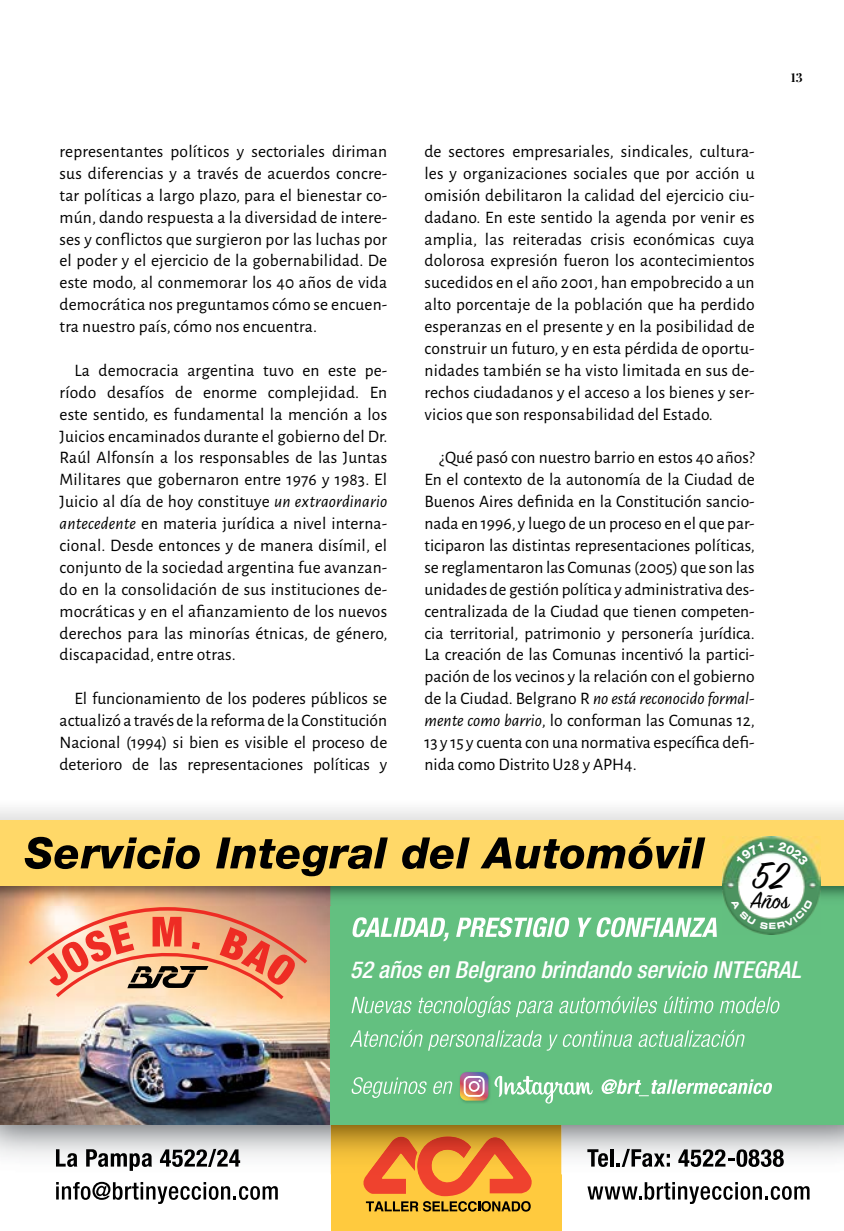
<style>
.page{position:relative;width:844px;height:1231px;background:#fff}
.page>*{position:absolute;margin:0;border:0;box-sizing:border-box;transform-origin:0 0}
.t1{font:41.65px "Sign Painter House Script";color:#000}
.t2{font:26.07px "Sign Painter House Script";color:#000}
.t3{font:italic 500 condensed 23.45px "Helvetica Neue LT Std";color:#fff}
.t4{font:17.5px/21.9px "Alegreya Sans";letter-spacing:.01em;color:#000;text-align:justify}
.t5{font:700 12.25px "Playfair Display SC";color:#000}
.s1{font-style:italic}
</style>
<div class="page">
<div style="left:0;top:796px;width:843px;height:52px;background:#000;opacity:.3"></div>
<div style="left:331px;top:1121px;width:230px;height:109px;background:#ffca3e"></div>
<svg style="left:363px;top:1174px;width:169px;height:37px"></svg>
<img style="left:0;top:1124px;width:843px;height:50px">
<img style="left:331px;top:1124px;width:230px;height:50px">
<img style="left:367px;top:1136px;width:161px;height:38px">
<img style="left:0;top:905px;width:330px;height:219px">
<div style="left:330px;top:877px;width:513px;height:247px;background:#63c080"></div>
<svg style="left:26px;top:905px;width:283px;height:97px;background:#eca381"></svg>
<svg style="left:352px;top:917px;width:96px;height:24px"></svg>
<svg style="left:456px;top:917px;width:113px;height:20px"></svg>
<svg style="left:578px;top:917px;width:138px;height:20px"></svg>
<img style="left:0;top:885px;width:330px;height:20px">
<img style="left:330px;top:885px;width:513px;height:20px">
<div style="left:0;top:820px;width:843px;height:65px;background:#ffd868"></div>
<svg style="left:25px;top:836px;width:175px;height:33px"></svg>
<svg style="left:216px;top:837px;width:172px;height:39px"></svg>
<svg style="left:402px;top:837px;width:67px;height:32px"></svg>
<svg style="left:480px;top:837px;width:225px;height:32px"></svg>
<svg style="left:56px;top:1149px;width:21px;height:17px"></svg>
<svg style="left:86px;top:1149px;width:66px;height:21px"></svg>
<svg style="left:160px;top:1148px;width:80px;height:18px"></svg>
<svg style="left:587px;top:1149px;width:21px;height:17px"></svg>
<hr style="left:610px;top:1149px;width:3px;height:17px;background:#000">
<svg style="left:616px;top:1148px;width:53px;height:18px"></svg>
<svg style="left:678px;top:1149px;width:105px;height:17px"></svg>
<svg style="left:56px;top:1181px;width:222px;height:22px"></svg>
<svg style="left:587px;top:1182px;width:222px;height:21px"></svg>
<svg style="left:351px;top:1077px;width:101px;height:20px"></svg>
<svg style="left:601px;top:1079px;width:171px;height:17px"></svg>
<svg style="left:494px;top:1075px;width:98px;height:28px"></svg>
<img style="left:459px;top:1075px;width:31px;height:28px">
<svg style="left:460px;top:1072px;width:28px;height:28px"></svg>
<img style="left:722px;top:836px;width:98px;height:98px">
<svg style="left:351px;top:996px;width:60px;height:17px"></svg>
<svg style="left:418px;top:996px;width:135px;height:21px"></svg>
<svg style="left:559px;top:996px;width:98px;height:17px"></svg>
<svg style="left:663px;top:996px;width:50px;height:17px"></svg>
<svg style="left:719px;top:996px;width:60px;height:17px"></svg>
<svg style="left:350px;top:1029px;width:282px;height:21px"></svg>
<svg style="left:638px;top:1029px;width:106px;height:17px"></svg>
<svg style="left:735px;top:842px;width:28px;height:23px"></svg>
<svg style="left:769px;top:841px;width:39px;height:24px"></svg>
<svg style="left:731px;top:899px;width:81px;height:30px;background:#8cbb99"></svg>
<p class="t4" style="left:60px;top:140px;width:329px">representantes políticos y sectoriales diriman sus diferencias y a través de acuerdos concre&shy;tar políticas a largo plazo, para el bienestar co&shy;mún, dando respuesta a la diversidad de intere&shy;ses y conflictos que surgieron por las luchas por el poder y el ejercicio de la gobernabilidad. De este modo, al conmemorar los 40 años de vida democrática nos preguntamos cómo se encuen&shy;tra nuestro país, cómo nos encuentra.</p>
<p class="t4" style="left:60px;top:358px;width:329px;text-indent:15px">La democracia argentina tuvo en este pe&shy;ríodo desafíos de enorme complejidad. En este sentido, es fundamental la mención a los Juicios encaminados durante el gobierno del Dr.<br>Raúl Alfonsín a los responsables de las Juntas Militares que gobernaron entre 1976 y 1983. El Juicio al día de hoy constituye <span class="s1">un extraordinario antecedente</span> en materia jurídica a nivel interna&shy;cional. Desde entonces y de manera disímil, el conjunto de la sociedad argentina fue avanzan&shy;do en la consolidación de sus instituciones de&shy;mocráticas y en el afianzamiento de los nuevos derechos para las minorías étnicas, de género, discapacidad, entre otras.</p>
<p class="t4" style="left:60px;top:686px;width:329px;text-indent:15px">El funcionamiento de los poderes públicos se actualizó a través de la reforma de la Constitución Nacional (1994) si bien es visible el proceso de deterioro de las representaciones políticas y</p>
<p class="t4" style="left:424px;top:140px;width:331px">de sectores empresariales, sindicales, cultura&shy;les y organizaciones sociales que por acción u omisión debilitaron la calidad del ejercicio ciu&shy;dadano. En este sentido la agenda por venir es amplia, las reiteradas crisis económicas cuya dolorosa expresión fueron los acontecimientos sucedidos en el año 2001, han empobrecido a un alto porcentaje de la población que ha perdido esperanzas en el presente y en la posibilidad de construir un futuro, y en esta pérdida de oportu&shy;nidades también se ha visto limitada en sus de&shy;rechos ciudadanos y el acceso a los bienes y ser&shy;vicios que son responsabilidad del Estado.</p>
<p class="t4" style="left:424px;top:446px;width:332px;text-indent:15px">¿Qué pasó con nuestro barrio en estos 40 años?<br>En el contexto de la autonomía de la Ciudad de Buenos Aires definida en la Constitución sancio&shy;nada en 1996, y luego de un proceso en el que par&shy;ticiparon las distintas representaciones políticas, se reglamentaron las Comunas (2005) que son las unidades de gestión política y administrativa des&shy;centralizada de la Ciudad que tienen competen&shy;cia territorial, patrimonio y personería jurídica.<br>La creación de las Comunas incentivó la partici&shy;pación de los vecinos y la relación con el gobierno de la Ciudad. Belgrano R <span class="s1">no está reconocido formal&shy;mente como barrio</span>, lo conforman las Comunas 12, 13 y 15 y cuenta con una normativa específica defi&shy;nida como Distrito U28 y APH4.</p>
<p class="t5" style="left:790px;top:70px;width:13px">13</p>
<h1 class="t1" style="left:751px;top:849px;width:37px">52</h1>
<h2 class="t2" style="left:750px;top:884px;width:40px">Años</h2>
<h3 class="t3" style="left:350px;top:955px;width:452px">52 años en Belgrano brindando servicio INTEGRAL</h3>
</div>
